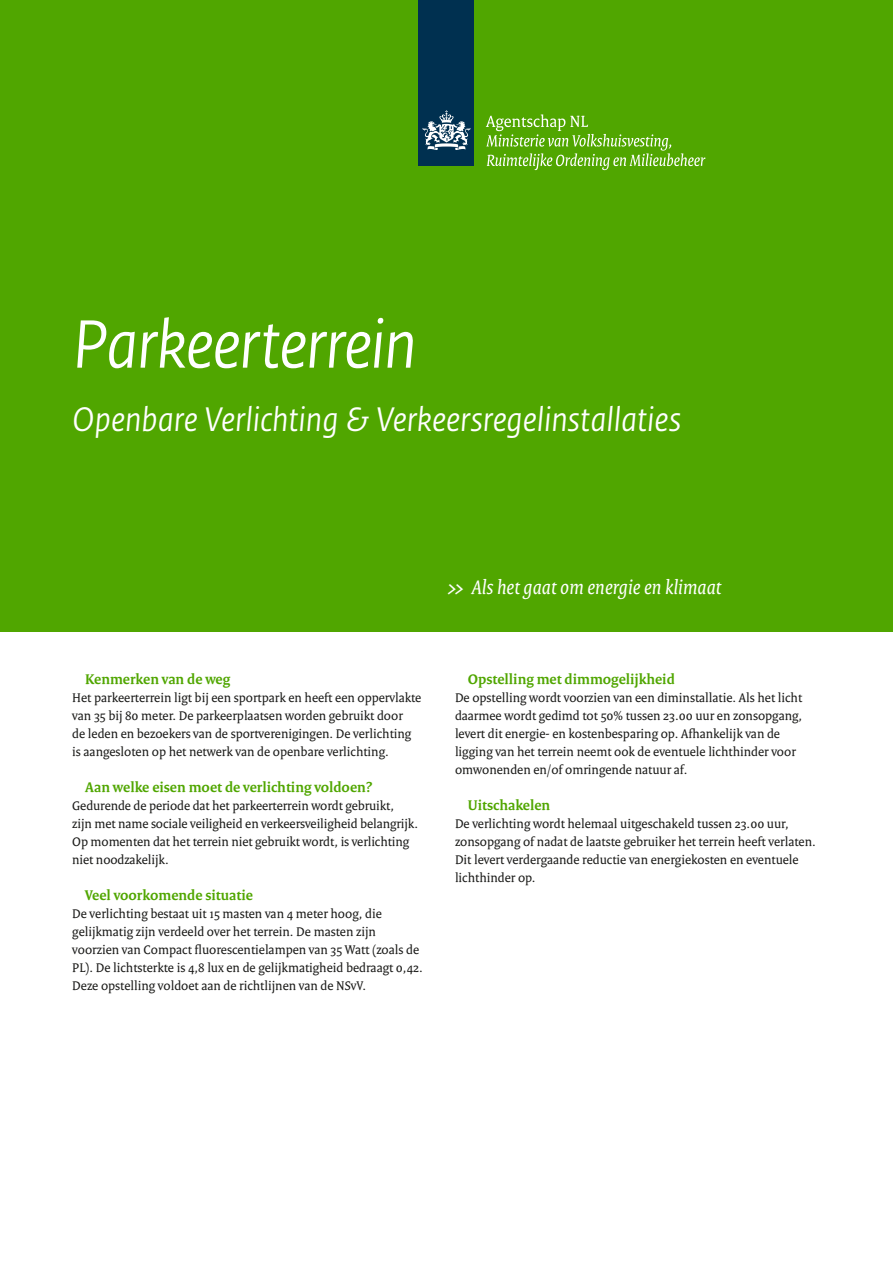
<style>
.page{position:relative;width:893px;height:1263px;background:#fff}
.page>*{position:absolute;margin:0;border:0;box-sizing:border-box;transform-origin:0 0}
.t1{font:italic 72px "Rijksoverheid Sans Heading";letter-spacing:-.015em;color:#fff}
.t2{font:italic 36px "Rijksoverheid Sans Heading";letter-spacing:.005em;color:#fff}
.t3{font:italic 21px "Rijksoverheid Serif";letter-spacing:.01em;color:#fff}
.t4{font:700 15px "Rijksoverheid Serif";color:#50a600}
.t5{font:13.5px/18px "Rijksoverheid Serif";color:#1a1a18}
.s1{font-weight:700}
</style>
<div class="page">
<div style="left:0;top:0;width:893px;height:631px;background:#50a600"></div>
<div style="left:419px;top:0;width:55px;height:166px;background:#003050"></div>
<svg style="left:423px;top:110px;width:47px;height:40px"></svg>
<svg style="left:486px;top:114px;width:219px;height:56px"></svg>
<h1 class="t1" style="left:72px;top:304px;width:346px">Parkeerterrein</h1>
<h2 class="t2" style="left:72px;top:399px;width:610px">Openbare Verlichting &amp; Verkeersregelinstallaties</h2>
<h3 class="t3" style="left:446px;top:575px;width:276px"><span class="s1">&gt;&gt;</span> Als het gaat om energie en klimaat</h3>
<p class="t4" style="left:85px;top:670px;width:147px">Kenmerken van de weg</p>
<p class="t5" style="left:72px;top:689px;width:351px">Het parkeerterrein ligt bij een sportpark en heeft een oppervlakte van 35 bij 80 meter. De parkeerplaatsen worden gebruikt door<br>de leden en bezoekers van de sportverenigingen. De verlichting is aangesloten op het netwerk van de openbare verlichting.</p>
<p class="t4" style="left:85px;top:778px;width:289px">Aan welke eisen moet de verlichting voldoen?</p>
<p class="t5" style="left:72px;top:797px;width:347px">Gedurende de periode dat het parkeerterrein wordt gebruikt,<br>zijn met name sociale veiligheid en verkeersveiligheid belangrijk.<br>Op momenten dat het terrein niet gebruikt wordt, is verlichting niet noodzakelijk.</p>
<p class="t4" style="left:85px;top:886px;width:169px">Veel voorkomende situatie</p>
<p class="t5" style="left:72px;top:905px;width:352px">De verlichting bestaat uit 15 masten van 4 meter hoog, die gelijkmatig zijn verdeeld over het terrein. De masten zijn voorzien van Compact fluorescentielampen van 35 Watt (zoals de PL). De lichtsterkte is 4,8 lux en de gelijkmatigheid bedraagt 0,42.<br>Deze opstelling voldoet aan de richtlijnen van de NSvV.</p>
<p class="t4" style="left:468px;top:670px;width:209px">Opstelling met dimmogelijkheid</p>
<p class="t5" style="left:455px;top:689px;width:349px">De opstelling wordt voorzien van een diminstallatie. Als het licht daarmee wordt gedimd tot 50% tussen 23.00 uur en zonsopgang, levert dit energie- en kostenbesparing op. Afhankelijk van de ligging van het terrein neemt ook de eventuele lichthinder voor omwonenden en/of omringende natuur af.</p>
<p class="t4" style="left:468px;top:796px;width:84px">Uitschakelen</p>
<p class="t5" style="left:455px;top:815px;width:362px">De verlichting wordt helemaal uitgeschakeld tussen 23.00 uur, zonsopgang of nadat de laatste gebruiker het terrein heeft verlaten.<br>Dit levert verdergaande reductie van energiekosten en eventuele lichthinder op.</p>
</div>
